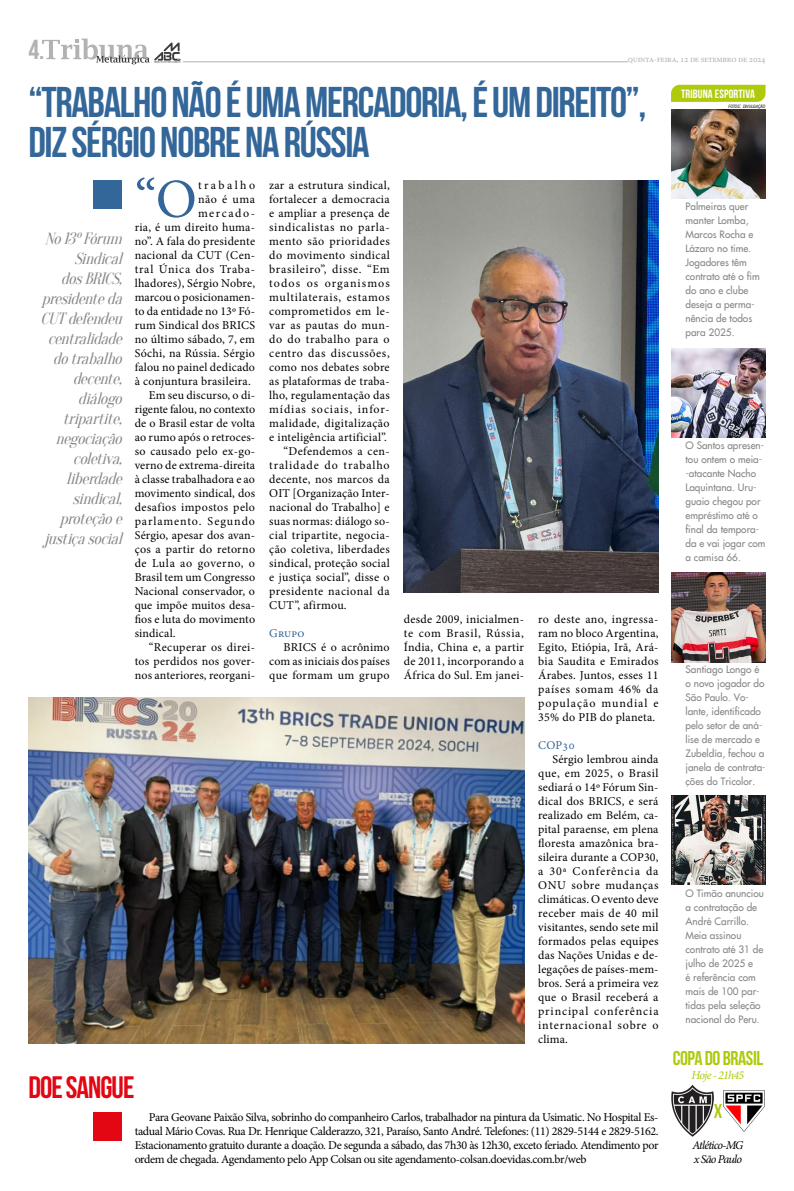
<style>
.page{position:relative;width:794px;height:1191px;background:#fff}
.page>*{position:absolute;margin:0;border:0;box-sizing:border-box;transform-origin:0 0}
.t1{font:55.1px "Minion Pro";color:#369}
.t2{font:43px/40px "Bebas Neue";letter-spacing:-.03em;color:#369}
.t3{font:31px "Bebas Neue";letter-spacing:-.03em;color:#e30613}
.t4{font:27.5px "Bebas Neue";color:#b3b2b2}
.t5{font:20px "Bebas Neue";letter-spacing:-.02em;color:#afca0b}
.t6{font:italic 16px/20px "Oranienbaum";color:#878787;text-align:right}
.t7{font:12px/14px "Minion Pro";letter-spacing:.015em;color:#000;text-align:justify}
.t8{font:italic 12px/14px "Minion Pro";letter-spacing:-.065em;color:#000}
.t9{font:12px "Bebas Neue";letter-spacing:.01em;color:#fff}
.t10{font:italic 12px "Minion Pro";letter-spacing:-.06em;color:#afca0b}
.t11{font:12px "Minion Pro";letter-spacing:.02em;color:#369}
.t12{font:10px/14px "Futura";color:#878787}
.t13{font:9px "Minion Pro";letter-spacing:-.03em;color:#b3b2b2}
.t14{font:italic condensed 4.4px "Swiss 721 BT";color:#000}
.s1{font-size:6.2px}
</style>
<div class="page">
<img style="left:671px;top:109px;width:94px;height:89px">
<img style="left:671px;top:348px;width:94px;height:89px">
<img style="left:671px;top:573px;width:94px;height:89px">
<img style="left:671px;top:795px;width:94px;height:89px">
<hr style="left:183px;top:61px;width:445px;height:1px;background:#b3b2b2">
<svg style="left:42px;top:39px;width:138px;height:25px"></svg>
<svg style="left:671px;top:85px;width:94px;height:17px;background:#b0cb10"></svg>
<img style="left:723px;top:1090px;width:42px;height:42px">
<img style="left:671px;top:1085px;width:42px;height:51px">
<div style="left:93px;top:180px;width:29px;height:28px;background:#369"></div>
<div style="left:93px;top:1112px;width:29px;height:28px;background:#e30613"></div>
<img style="left:404px;top:180px;width:255px;height:412px">
<img style="left:28px;top:697px;width:496px;height:346px">
<h3 class="t4" style="left:28px;top:34px;width:18px">4.</h3>
<p class="t13" style="left:628px;top:53px;width:139px">quinta-feira, 12 de setembro de 2024</p>
<p class="t9" style="left:681px;top:91px;width:75px">TRIBUNA ESPORTIVA</p>
<h2 class="t2" style="left:28px;top:82px;width:619px">“TRABALHO NÃO É UMA MERCADORIA, É UM DIREITO”,<br>DIZ SÉRGIO NOBRE NA RÚSSIA</h2>
<p class="t14" style="left:728px;top:104px;width:38px">FOTOS<span class="s1">:</span> DIVULGAÇÃO</p>
<h3 class="t6" style="left:41px;top:229px;width:88px">No13ºFórum<br>Sindical dosBRICS, presidenteda<br>CUTdefendeu centralidade dotrabalho decente, diálogo tripartite, negociação coletiva, liberdade sindical, proteçãoe justiçasocial</h3>
<h1 class="t1" style="left:135px;top:162px;width:64px">“O</h1>
<p class="t7" style="left:198px;top:178px;width:59px">trabalho</p>
<p class="t7" style="left:198px;top:192px;width:59px">não é uma</p>
<p class="t7" style="left:198px;top:206px;width:59px">mercado-</p>
<p class="t7" style="left:135px;top:220px;width:122px">ria, é um direito huma-</p>
<p class="t7" style="left:135px;top:234px;width:122px">no”. A fala do presidente</p>
<p class="t7" style="left:135px;top:248px;width:122px">nacional da CUT (Cen-</p>
<p class="t7" style="left:135px;top:262px;width:122px">tral Única dos Traba-</p>
<p class="t7" style="left:135px;top:276px;width:122px">lhadores), Sérgio Nobre,</p>
<p class="t7" style="left:135px;top:290px;width:122px">marcou o posicionamen-</p>
<p class="t7" style="left:135px;top:304px;width:122px">to da entidade no 13º Fó-</p>
<p class="t7" style="left:135px;top:318px;width:122px">rum Sindical dos BRICS</p>
<p class="t7" style="left:135px;top:332px;width:122px">no último sábado, 7, em</p>
<p class="t7" style="left:135px;top:346px;width:122px">Sóchi, na Rússia. Sérgio</p>
<p class="t7" style="left:135px;top:360px;width:122px">falou no painel dedicado</p>
<p class="t7" style="left:135px;top:374px;width:118px">à conjuntura brasileira.</p>
<p class="t7" style="left:149px;top:388px;width:108px">Em seu discurso, o di-</p>
<p class="t7" style="left:135px;top:402px;width:122px">rigente falou, no contexto</p>
<p class="t7" style="left:135px;top:416px;width:122px">de o Brasil estar de volta</p>
<p class="t7" style="left:135px;top:430px;width:122px">ao rumo após o retroces-</p>
<p class="t7" style="left:135px;top:444px;width:122px">so causado pelo ex-go-</p>
<p class="t7" style="left:135px;top:458px;width:122px">verno de extrema-direita</p>
<p class="t7" style="left:135px;top:472px;width:122px">à classe trabalhadora e ao</p>
<p class="t7" style="left:135px;top:486px;width:122px">movimento sindical, dos</p>
<p class="t7" style="left:135px;top:500px;width:122px">desafios impostos pelo</p>
<p class="t7" style="left:135px;top:514px;width:122px">parlamento. Segundo</p>
<p class="t7" style="left:135px;top:528px;width:122px">Sérgio, apesar dos avan-</p>
<p class="t7" style="left:135px;top:542px;width:122px">ços a partir do retorno</p>
<p class="t7" style="left:135px;top:556px;width:122px">de Lula ao governo, o</p>
<p class="t7" style="left:135px;top:570px;width:122px">Brasil tem um Congresso</p>
<p class="t7" style="left:135px;top:584px;width:122px">Nacional conservador, o</p>
<p class="t7" style="left:135px;top:598px;width:122px">que impõe muitos desa-</p>
<p class="t7" style="left:135px;top:612px;width:122px">fios e luta do movimento</p>
<p class="t7" style="left:135px;top:626px;width:42px">sindical.</p>
<p class="t7" style="left:149px;top:640px;width:108px">“Recuperar os direi-</p>
<p class="t7" style="left:135px;top:654px;width:122px">tos perdidos nos gover-</p>
<p class="t7" style="left:135px;top:668px;width:122px">nos anteriores, reorgani-</p>
<p class="t7" style="left:269px;top:178px;width:122px">zar a estrutura sindical,</p>
<p class="t7" style="left:269px;top:192px;width:122px">fortalecer a democracia</p>
<p class="t7" style="left:269px;top:206px;width:122px">e ampliar a presença de</p>
<p class="t7" style="left:269px;top:220px;width:122px">sindicalistas no parla-</p>
<p class="t7" style="left:269px;top:234px;width:122px">mento são prioridades</p>
<p class="t7" style="left:269px;top:248px;width:122px">do movimento sindical</p>
<p class="t7" style="left:269px;top:262px;width:122px">brasileiro”, disse. “Em</p>
<p class="t7" style="left:269px;top:276px;width:122px">todos os organismos</p>
<p class="t7" style="left:269px;top:290px;width:122px">multilaterais, estamos</p>
<p class="t7" style="left:269px;top:304px;width:122px">comprometidos em le-</p>
<p class="t7" style="left:269px;top:318px;width:122px">var as pautas do mun-</p>
<p class="t7" style="left:269px;top:332px;width:122px">do do trabalho para o</p>
<p class="t7" style="left:269px;top:346px;width:122px">centro das discussões,</p>
<p class="t7" style="left:269px;top:360px;width:122px">como nos debates sobre</p>
<p class="t7" style="left:269px;top:374px;width:122px">as plataformas de traba-</p>
<p class="t7" style="left:269px;top:388px;width:122px">lho, regulamentação das</p>
<p class="t7" style="left:269px;top:402px;width:122px">mídias sociais, infor-</p>
<p class="t7" style="left:269px;top:416px;width:122px">malidade, digitalização</p>
<p class="t7" style="left:269px;top:430px;width:119px">e inteligência artificial”.</p>
<p class="t7" style="left:283px;top:444px;width:108px">“Defendemos a cen-</p>
<p class="t7" style="left:269px;top:458px;width:122px">tralidade do trabalho</p>
<p class="t7" style="left:269px;top:472px;width:122px">decente, nos marcos da</p>
<p class="t7" style="left:269px;top:486px;width:122px">OIT [Organização Inter-</p>
<p class="t7" style="left:269px;top:500px;width:122px">nacional do Trabalho] e</p>
<p class="t7" style="left:269px;top:514px;width:122px">suas normas: diálogo so-</p>
<p class="t7" style="left:269px;top:528px;width:122px">cial tripartite, negocia-</p>
<p class="t7" style="left:269px;top:542px;width:122px">ção coletiva, liberdades</p>
<p class="t7" style="left:269px;top:556px;width:122px">sindical, proteção social</p>
<p class="t7" style="left:269px;top:570px;width:122px">e justiça social”, disse o</p>
<p class="t7" style="left:269px;top:584px;width:122px">presidente nacional da</p>
<p class="t7" style="left:269px;top:598px;width:79px">CUT”, afirmou.</p>
<p class="t11" style="left:269px;top:625px;width:37px">Grupo</p>
<p class="t7" style="left:269px;top:640px;width:122px;text-indent:14px">BRICS é o acrônimo com as iniciais dos países que formam um grupo</p>
<h3 class="t3" style="left:28px;top:1070px;width:108px">DOE SANGUE</h3>
<p class="t7" style="left:404px;top:612px;width:122px">desde 2009, inicialmen&shy;te com Brasil, Rússia, Índia, China e, a partir de 2011, incorporando a África do Sul. Em janei-</p>
<p class="t7" style="left:538px;top:612px;width:122px">ro deste ano, ingressa&shy;ram no bloco Argentina, Egito, Etiópia, Irã, Ará&shy;bia Saudita e Emirados Árabes. Juntos, esses 11 países somam 46% da população mundial e 35% do PIB do planeta.</p>
<p class="t11" style="left:538px;top:737px;width:38px">COP30</p>
<p class="t7" style="left:538px;top:752px;width:122px;text-indent:14px">Sérgio lembrou ainda que, em 2025, o Brasil sediará o 14º Fórum Sin&shy;dical dos BRICS, e será realizado em Belém, ca&shy;pital paraense, em plena floresta amazônica bra&shy;sileira durante a COP30, a 30ª Conferência da ONU sobre mudanças climáticas. O evento deve receber mais de 40 mil visitantes, sendo sete mil formados pelas equipes das Nações Unidas e de&shy;legações de países-mem&shy;bros. Será a primeira vez que o Brasil receberá a principal conferência internacional sobre o clima.</p>
<p class="t7" style="left:135px;top:1110px;width:525px;text-indent:14px">Para Geovane Paixão Silva, sobrinho do companheiro Carlos, trabalhador na pintura da Usimatic. No Hospital Es&shy;tadual Mário Covas. Rua Dr. Henrique Calderazzo, 321, Paraíso, Santo André. Telefones: (11) 2829-5144 e 2829-5162.<br>Estacionamento gratuito durante a doação. De segunda a sábado, das 7h30 às 12h30, exceto feriado. Atendimento por ordem de chegada. Agendamento pelo App Colsan ou site agendamento-colsan.doevidas.com.br/web</p>
<p class="t12" style="left:685px;top:200px;width:76px">Palmeiras quer manter Lomba,<br>Marcos Rocha e<br>Lázaro no time.<br>Jogadores têm contrato até o fim do ano e clube deseja a perma&shy;nência de todos para 2025.</p>
<p class="t12" style="left:685px;top:438px;width:82px">O Santos apresen&shy;tou ontem o meia--atacante Nacho<br>Laquintana. Uru&shy;guaio chegou por empréstimo até o final da tempora&shy;da e vai jogar com a camisa 66.</p>
<p class="t12" style="left:685px;top:662px;width:81px">Santiago Longo é o novo jogador do<br>São Paulo. Vo&shy;lante, identificado pelo setor de aná&shy;lise de mercado e<br>Zubeldía, fechou a janela de contrata&shy;ções do Tricolor.</p>
<p class="t12" style="left:685px;top:886px;width:80px">O Timão anunciou a contratação de<br>André Carrillo.<br>Meia assinou contrato até 31 de julho de 2025 e<br>é referência com mais de 100 par&shy;tidas pela seleção nacional do Peru.</p>
<h3 class="t5" style="left:672px;top:1047px;width:92px">COPA DO BRASIL</h3>
<p class="t10" style="left:691px;top:1067px;width:54px">Hoje - 21h45</p>
<h3 class="t5" style="left:713px;top:1100px;width:10px">X</h3>
<p class="t8" style="left:692px;top:1138px;width:52px">Atlético-MG x São Paulo</p>
</div>
